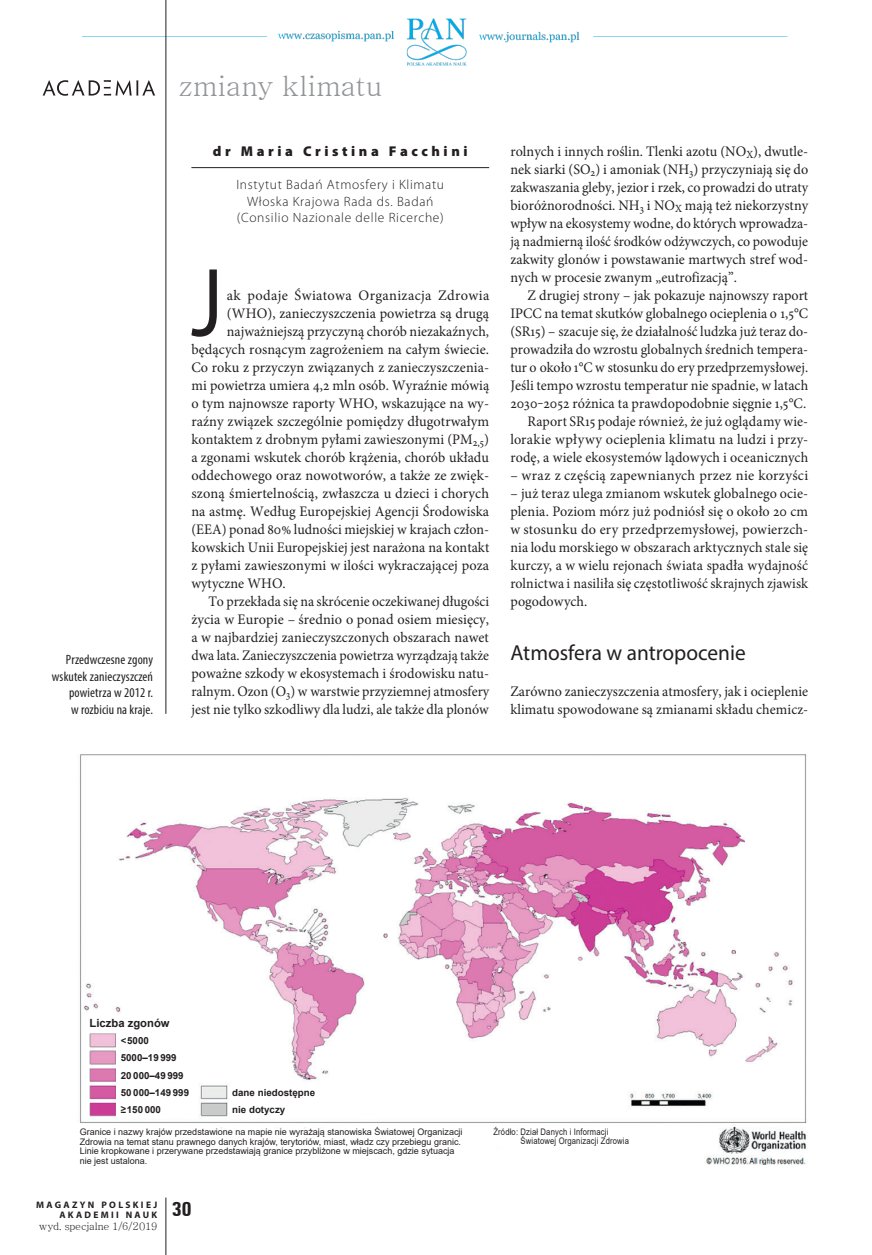
<style>
.page{position:relative;width:872px;height:1255px;background:#fff}
.page>*{position:absolute;margin:0;border:0;box-sizing:border-box;transform-origin:0 0}
.t1{font:98.1px "Myriad Pro";color:#231f20;scale:.87 1}
.t2{font:28.5px "Batang";letter-spacing:.005em;color:#939598}
.t3{font:21.75px "Myriad Pro";color:#231f20}
.t4{font:700 condensed 21px "Unitus TEE";color:#231f20}
.t5{font:14.55px/18px "Minion Pro";letter-spacing:.005em;color:#231f20;text-align:justify}
.t6{font:14.55px "Minion Pro";letter-spacing:.005em;color:#231f20;scale:.96 1}
.t7{font:14.55px "Minion Pro";letter-spacing:.005em;color:#231f20;scale:.95 1}
.t8{font:14.55px "Minion Pro";letter-spacing:.025em;color:#231f20}
.t9{font:900 14.25px "Myriad Pro";letter-spacing:.25em;color:#231f20}
.t10{font:300 13.5px/16.5px "Myriad Pro";letter-spacing:.05em;color:#231f20;text-align:center}
.t11{font:condensed 13.5px/16.5px "Myriad Pro";letter-spacing:.01em;color:#231f20;text-align:right}
.t12{font:700 11.25px "Arial";color:#231f20}
.t13{font:10.5px "Batang";letter-spacing:-.025em;color:#231f20}
.t14{font:700 9.75px/17.2px "Arial";color:#231f20}
.t15{font:700 9.45px/10.5px "Myriad Pro";letter-spacing:.245em;color:#231f20;text-align:right}
.t16{font:9px/9.8px "Arial";color:#231f20}
.t17{font:9px/9.8px "Arial";letter-spacing:.02em;color:#231f20;scale:.85 1}
</style>
<div class="page">
<img style="left:82px;top:15px;width:706px;height:54px">
<hr style="left:191px;top:167px;width:298px;height:1px;background:#231f20">
<hr style="left:166px;top:1197px;width:1px;height:57px;background:#231f20">
<hr style="left:166px;top:0;width:1px;height:713px;background:#231f20">
<img style="left:79px;top:754px;width:728px;height:409px">
<div style="left:117px;top:1033px;width:68px;height:14px;background:#fff"></div>
<div style="left:117px;top:1050px;width:74px;height:14px;background:#fff"></div>
<div style="left:117px;top:1068px;width:73px;height:13px;background:#fff"></div>
<div style="left:117px;top:1102px;width:70px;height:14px;background:#fff"></div>
<div style="left:117px;top:1085px;width:78px;height:13px;background:#fff"></div>
<div style="left:228px;top:1085px;width:98px;height:13px;background:#fff"></div>
<div style="left:228px;top:1102px;width:98px;height:14px;background:#fff"></div>
<svg style="left:43px;top:80px;width:112px;height:16px"></svg>
<p class="t11" style="left:52px;top:651px;width:103px">Przedwczesne zgony wskutek zanieczyszczeń powietrza w 2012 r.<br>w rozbiciu na kraje.</p>
<h2 class="t2" style="left:179px;top:71px;width:205px">zmiany klimatu</h2>
<p class="t9" style="left:213px;top:141px;width:256px">dr Maria Cristina Facchini</p>
<p class="t10" style="left:236px;top:176px;width:209px">Instytut Badań Atmosfery i Klimatu<br>Włoska Krajowa Rada ds. Badań (Consilio Nazionale delle Ricerche)</p>
<h1 class="t1" style="left:191px;top:242px;width:38px">J</h1>
<p class="t8" style="left:227px;top:285px;width:264px">ak podaje Światowa Organizacja Zdrowia</p>
<p class="t5" style="left:227px;top:304px;width:264px">(WHO), zanieczyszczenia powietrza są drugą</p>
<p class="t6" style="left:227px;top:321px;width:275px">najważniejszą przyczyną chorób niezakaźnych,</p>
<p class="t5" style="left:191px;top:340px;width:299px">będących rosnącym zagrożeniem na całym świecie.</p>
<p class="t5" style="left:191px;top:358px;width:299px">Co roku z przyczyn związanych z zanieczyszczenia-</p>
<p class="t5" style="left:191px;top:376px;width:299px">mi powietrza umiera 4,2 mln osób. Wyraźnie mówią</p>
<p class="t5" style="left:191px;top:394px;width:299px">o tym najnowsze raporty WHO, wskazujące na wy-</p>
<p class="t5" style="left:191px;top:412px;width:299px">raźny związek szczególnie pomiędzy długotrwałym</p>
<p class="t5" style="left:191px;top:430px;width:299px">kontaktem z drobnym pyłami zawieszonymi (PM<sub>2,5</sub>)</p>
<p class="t5" style="left:191px;top:448px;width:299px">a zgonami wskutek chorób krążenia, chorób układu</p>
<p class="t5" style="left:191px;top:466px;width:299px">oddechowego oraz nowotworów, a także ze zwięk-</p>
<p class="t5" style="left:191px;top:484px;width:299px">szoną śmiertelnością, zwłaszcza u dzieci i chorych</p>
<p class="t5" style="left:191px;top:502px;width:299px">na astmę. Według Europejskiej Agencji Środowiska</p>
<p class="t6" style="left:191px;top:519px;width:312px">(EEA) ponad 80% ludności miejskiej w krajach człon-</p>
<p class="t5" style="left:191px;top:538px;width:299px">kowskich Unii Europejskiej jest narażona na kontakt</p>
<p class="t5" style="left:191px;top:556px;width:299px">z pyłami zawieszonymi w ilości wykraczającej poza</p>
<p class="t5" style="left:191px;top:574px;width:96px">wytyczne WHO.</p>
<p class="t7" style="left:208px;top:591px;width:297px">To przekłada się na skrócenie oczekiwanej długości</p>
<p class="t5" style="left:191px;top:610px;width:299px">życia w Europie – średnio o ponad osiem miesięcy,</p>
<p class="t5" style="left:191px;top:628px;width:299px">a w najbardziej zanieczyszczonych obszarach nawet</p>
<p class="t7" style="left:191px;top:645px;width:315px">dwa lata. Zanieczyszczenia powietrza wyrządzają także</p>
<p class="t5" style="left:191px;top:664px;width:299px">poważne szkody w ekosystemach i środowisku natu-</p>
<p class="t6" style="left:191px;top:681px;width:312px">ralnym. Ozon (O<sub>3</sub>) w warstwie przyziemnej atmosfery</p>
<p class="t6" style="left:191px;top:699px;width:311px">jest nie tylko szkodliwy dla ludzi, ale także dla plonów</p>
<p class="t5" style="left:510px;top:142px;width:299px">rolnych i innych roślin. Tlenki azotu (NO<sub>X</sub>), dwutle&shy;nek siarki (SO<sub>2</sub>) i amoniak (NH<sub>3</sub>) przyczyniają się do zakwaszania gleby, jezior i rzek, co prowadzi do utraty bioróżnorodności. NH<sub>3</sub> i NO<sub>X</sub> mają też niekorzystny wpływ na ekosystemy wodne, do których wprowadza&shy;ją nadmierną ilość środków odżywczych, co powoduje zakwity glonów i powstawanie martwych stref wod&shy;nych w procesie zwanym „eutrofizacją”.</p>
<p class="t5" style="left:510px;top:286px;width:299px;text-align:right">Z drugiej strony – jak pokazuje najnowszy raport IPCC na temat skutków globalnego ocieplenia o 1,5°C (SR15) – szacuje się, że działalność ludzka już teraz do&shy;prowadziła do wzrostu globalnych średnich tempera&shy;tur o około 1°C w stosunku do ery przedprzemysłowej.<br>Jeśli tempo wzrostu temperatur nie spadnie, w latach 2030‒2052 różnica ta prawdopodobnie sięgnie 1,5°C.<br>Raport SR15 podaje również, że już oglądamy wie&shy;lorakie wpływy ocieplenia klimatu na ludzi i przy&shy;rodę, a wiele ekosystemów lądowych i oceanicznych</p>
<p class="t5" style="left:510px;top:466px;width:299px">– wraz z częścią zapewnianych przez nie korzyści</p>
<p class="t5" style="left:510px;top:484px;width:299px">– już teraz ulega zmianom wskutek globalnego ocie&shy;plenia. Poziom mórz już podniósł się o około 20 cm w stosunku do ery przedprzemysłowej, powierzch&shy;nia lodu morskiego w obszarach arktycznych stale się kurczy, a w wielu rejonach świata spadła wydajność rolnictwa i nasiliła się częstotliwość skrajnych zjawisk pogodowych.</p>
<h3 class="t3" style="left:510px;top:639px;width:237px">Atmosfera w antropocenie</h3>
<p class="t5" style="left:510px;top:682px;width:299px">Zarówno zanieczyszczenia atmosfery, jak i ocieplenie klimatu spowodowane są zmianami składu chemicz-</p>
<p class="t12" style="left:90px;top:1015px;width:82px">Liczba zgonów</p>
<p class="t14" style="left:121px;top:1032px;width:64px">&lt;5000<br>5000–19 999<br>20 000–49 999</p>
<p class="t14" style="left:121px;top:1100px;width:42px">≥150 000</p>
<p class="t14" style="left:121px;top:1083px;width:70px">50 000–149 999</p>
<p class="t14" style="left:232px;top:1083px;width:84px">dane niedostępne</p>
<p class="t16" style="left:80px;top:1126px;width:384px">Granice i nazwy krajów przedstawione na mapie nie wyrażają stanowiska Światowej Organizacji Zdrowia na temat stanu prawnego danych krajów, terytoriów, miast, władz czy przebiegu granic.<br>Linie kropkowane i przerywane przedstawiają granice przybliżone w miejscach, gdzie sytuacja nie jest ustalona.</p>
<p class="t14" style="left:232px;top:1101px;width:55px">nie dotyczy</p>
<p class="t15" style="left:36px;top:1198px;width:123px">MAGAZYN POLSKIEJ<br>AKADEMII NAUK</p>
<p class="t13" style="left:39px;top:1221px;width:120px">wyd. specjalne 1/6/2019</p>
<h3 class="t4" style="left:172px;top:1196px;width:21px">30</h3>
<p class="t17" style="left:520px;top:1126px;width:129px;text-indent:-27px">Źródło: Dział Danych i Informacji<br>Światowej Organizacji Zdrowia</p>
</div>
